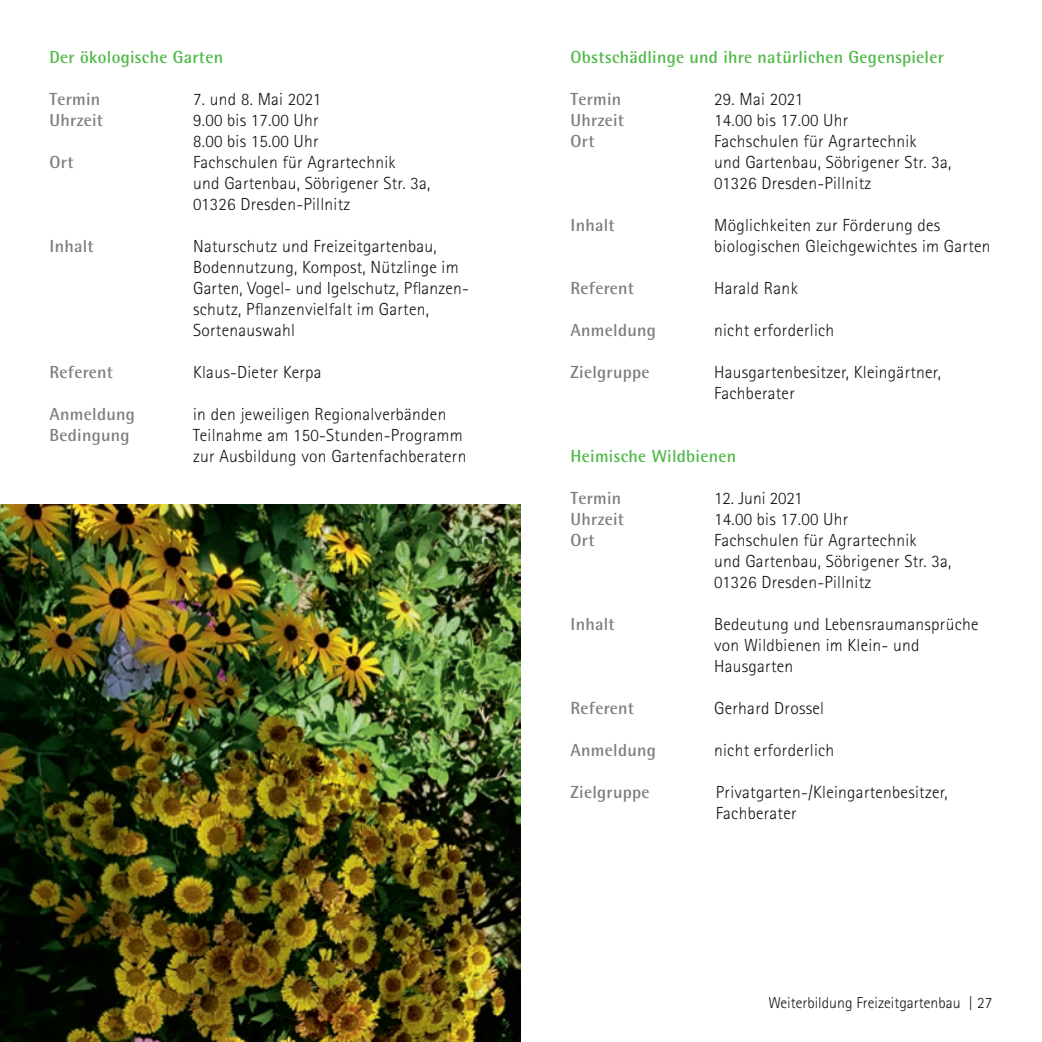
<style>
.page{position:relative;width:1042px;height:1042px;background:#fff}
.page>*{position:absolute;margin:0;border:0;box-sizing:border-box;transform-origin:0 0}
.t1{font:300 17.5px/21px "Rotis Sans Serif";letter-spacing:.015em;color:#111416}
.t2{font:700 17.5px "Rotis Semi Sans";letter-spacing:.015em;color:#7c7f7f}
.t3{font:700 17.5px "Rotis Semi Sans";letter-spacing:.015em;color:#51b949}
.t4{font:300 15.75px "Rotis Sans Serif";color:#111416}
</style>
<div class="page">
<img style="left:0;top:504px;width:521px;height:538px">
<p class="t3" style="left:50px;top:46px;width:175px">Der ökologische Garten</p>
<p class="t2" style="left:50px;top:88px;width:52px">Termin</p>
<p class="t1" style="left:193px;top:89px;width:130px">7. und 8. Mai 2021</p>
<p class="t2" style="left:50px;top:109px;width:55px">Uhrzeit</p>
<p class="t1" style="left:193px;top:110px;width:127px">9.00 bis 17.00 Uhr<br>8.00 bis 15.00 Uhr</p>
<p class="t2" style="left:50px;top:151px;width:25px">Ort</p>
<p class="t1" style="left:193px;top:152px;width:239px">Fachschulen für Agrartechnik<br>und Gartenbau, Söbrigener Str. 3a,<br>01326 Dresden-Pillnitz</p>
<p class="t2" style="left:50px;top:235px;width:46px">Inhalt</p>
<p class="t1" style="left:193px;top:236px;width:277px">Naturschutz und Freizeitgartenbau, Bodennutzung, Kompost, Nützlinge im Garten, Vogel- und Igelschutz, Pflanzen&shy;schutz, Pflanzenvielfalt im Garten, Sortenauswahl</p>
<p class="t2" style="left:50px;top:361px;width:65px">Referent</p>
<p class="t1" style="left:193px;top:362px;width:130px">Klaus-Dieter Kerpa</p>
<p class="t2" style="left:50px;top:403px;width:87px">Anmeldung</p>
<p class="t1" style="left:193px;top:404px;width:255px">in den jeweiligen Regionalverbänden</p>
<p class="t2" style="left:50px;top:424px;width:81px">Bedingung</p>
<p class="t1" style="left:193px;top:425px;width:275px">Teilnahme am 150-Stunden-Programm zur Ausbildung von Gartenfachberatern</p>
<p class="t3" style="left:570px;top:46px;width:375px">Obstschädlinge und ihre natürlichen Gegenspieler</p>
<p class="t2" style="left:570px;top:88px;width:52px">Termin</p>
<p class="t1" style="left:714px;top:89px;width:91px">29. Mai 2021</p>
<p class="t2" style="left:570px;top:109px;width:55px">Uhrzeit</p>
<p class="t1" style="left:714px;top:110px;width:136px">14.00 bis 17.00 Uhr</p>
<p class="t2" style="left:570px;top:130px;width:25px">Ort</p>
<p class="t1" style="left:714px;top:131px;width:239px">Fachschulen für Agrartechnik<br>und Gartenbau, Söbrigener Str. 3a,<br>01326 Dresden-Pillnitz</p>
<p class="t2" style="left:570px;top:214px;width:46px">Inhalt</p>
<p class="t1" style="left:714px;top:215px;width:278px">Möglichkeiten zur Förderung des biologischen Gleichgewichtes im Garten</p>
<p class="t2" style="left:570px;top:277px;width:65px">Referent</p>
<p class="t1" style="left:714px;top:278px;width:85px">Harald Rank</p>
<p class="t2" style="left:570px;top:319px;width:87px">Anmeldung</p>
<p class="t1" style="left:714px;top:320px;width:122px">nicht erforderlich</p>
<p class="t2" style="left:570px;top:361px;width:80px">Zielgruppe</p>
<p class="t1" style="left:714px;top:362px;width:228px">Hausgartenbesitzer, Kleingärtner,<br>Fachberater</p>
<p class="t3" style="left:570px;top:445px;width:167px">Heimische Wildbienen</p>
<p class="t2" style="left:570px;top:487px;width:52px">Termin</p>
<p class="t1" style="left:714px;top:488px;width:90px">12. Juni 2021</p>
<p class="t2" style="left:570px;top:508px;width:55px">Uhrzeit</p>
<p class="t1" style="left:714px;top:509px;width:136px">14.00 bis 17.00 Uhr</p>
<p class="t2" style="left:570px;top:529px;width:25px">Ort</p>
<p class="t1" style="left:714px;top:530px;width:239px">Fachschulen für Agrartechnik<br>und Gartenbau, Söbrigener Str. 3a,<br>01326 Dresden-Pillnitz</p>
<p class="t2" style="left:570px;top:613px;width:46px">Inhalt</p>
<p class="t1" style="left:714px;top:614px;width:266px">Bedeutung und Lebensraumansprüche von Wildbienen im Klein- und<br>Hausgarten</p>
<p class="t2" style="left:570px;top:697px;width:65px">Referent</p>
<p class="t1" style="left:714px;top:698px;width:111px">Gerhard Drossel</p>
<p class="t2" style="left:570px;top:739px;width:87px">Anmeldung</p>
<p class="t1" style="left:714px;top:740px;width:122px">nicht erforderlich</p>
<p class="t2" style="left:570px;top:781px;width:80px">Zielgruppe</p>
<p class="t1" style="left:716px;top:782px;width:233px">Privatgarten-/Kleingartenbesitzer,<br>Fachberater</p>
<p class="t4" style="left:768px;top:994px;width:225px">Weiterbildung Freizeitgartenbau | 27</p>
</div>
